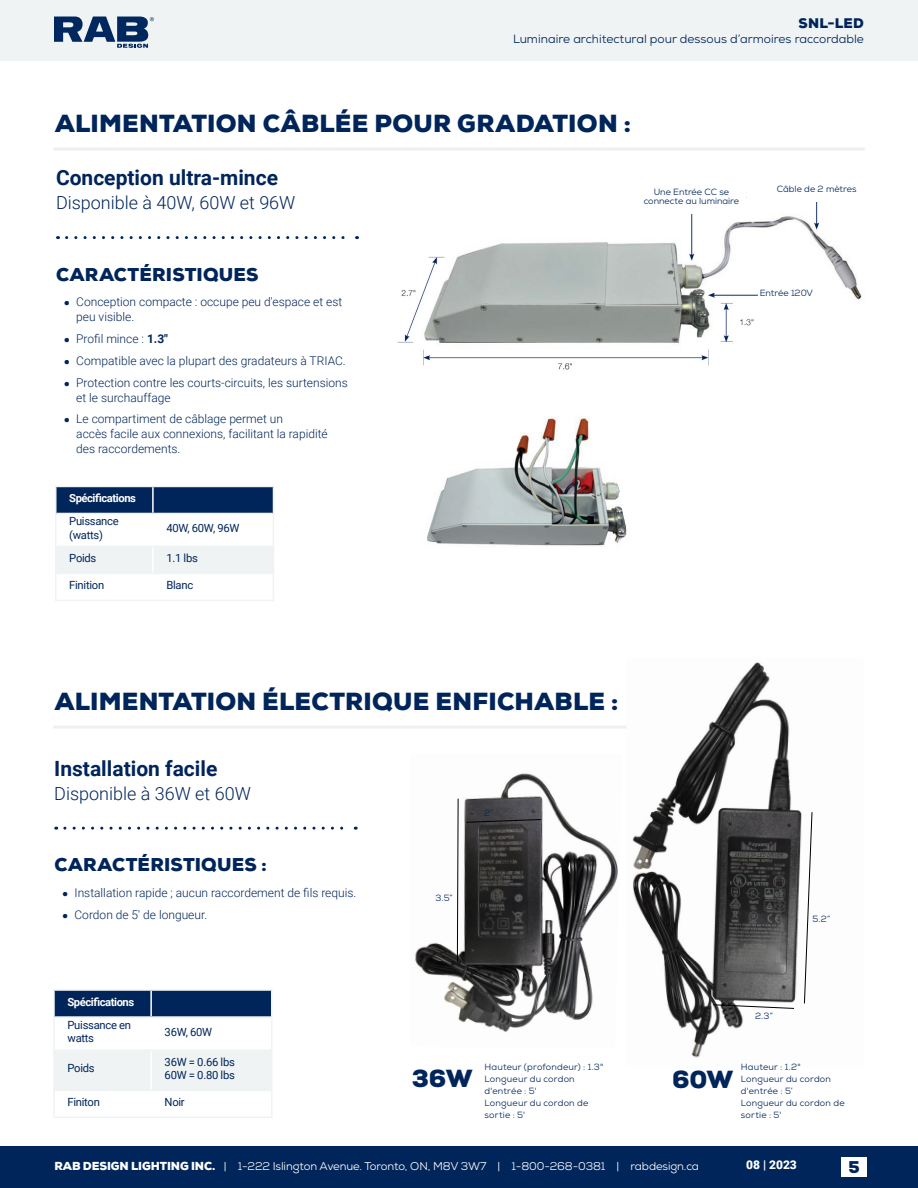
<style>
.page{position:relative;width:918px;height:1188px;background:#fff}
.page>*{position:absolute;margin:0;border:0;box-sizing:border-box;transform-origin:0 0}
.t1{font:900 24px "Nexa";letter-spacing:.01em;color:#00255a}
.t2{font:700 21px "Roboto";color:#00255a}
.t3{font:300 18px "Roboto";color:#00255a}
.t4{font:900 18px "Nexa";letter-spacing:.01em;color:#00255a}
.t5{font:900 16.5px "Nexa";color:#00255a}
.t6{font:900 13.5px "Nexa";letter-spacing:.015em;color:#00255a}
.t7{font:300 12px/15px "Roboto";color:#00255a}
.t8{font:12px "Nexa";color:#00255a}
.t9{font:900 12px "Roboto";color:#fff}
.t10{font:11.25px/13.5px "Roboto";letter-spacing:-.025em;color:#00255a}
.t11{font:11.25px "Nexa";letter-spacing:-.01em;color:#fff}
.t12{font:700 11.25px "Roboto";letter-spacing:-.04em;color:#fff}
.t13{font:9px/12px "Nexa";letter-spacing:.02em;color:#00255a}
.t14{font:9px/9px "Nexa";color:#00255a;text-align:center}
.t15{font:9px "Nexa";letter-spacing:-.005em;color:#00255a}
.s1{font-family:"Nexa";font-weight:400;font-size:21px}
.s2{font-weight:700}
.s3{font-weight:900}
</style>
<div class="page">
<div style="left:0;top:1147px;width:918px;height:41px;background:#00255a"></div>
<div style="left:0;top:0;width:918px;height:60px;background:#f0f3f4"></div>
<svg style="left:54px;top:17px;width:100px;height:31px"></svg>
<div style="left:841px;top:1158px;width:26px;height:19px;background:#fff"></div>
<div style="left:53px;top:147px;width:812px;height:3px;border:2px solid #efeff0"></div>
<div style="left:53px;top:726px;width:608px;height:3px;border:2px solid #efeff0"></div>
<img style="left:397px;top:197px;width:465px;height:173px">
<img style="left:415px;top:773px;width:203px;height:259px">
<img style="left:626px;top:662px;width:176px;height:396px">
<img style="left:427px;top:417px;width:195px;height:129px">
<svg style="left:67px;top:236px;width:291px;height:3px"></svg>
<svg style="left:65px;top:827px;width:291px;height:3px"></svg>
<hr style="left:55px;top:486px;width:98px;height:1px;background:#f0f3f4">
<hr style="left:55px;top:487px;width:2px;height:26px;background:#f0f3f4">
<svg style="left:56px;top:486px;width:218px;height:27px;background:#0f3263"></svg>
<hr style="left:55px;top:513px;width:2px;height:33px;background:#f0f3f4">
<hr style="left:273px;top:513px;width:1px;height:33px;background:#f0f3f4">
<hr style="left:55px;top:546px;width:2px;height:27px;background:#f0f3f4">
<hr style="left:55px;top:573px;width:2px;height:27px;background:#f0f3f4">
<svg style="left:57px;top:546px;width:217px;height:54px"></svg>
<hr style="left:152px;top:487px;width:2px;height:26px;background:#fff">
<hr style="left:152px;top:547px;width:2px;height:26px;background:#fff">
<hr style="left:152px;top:574px;width:2px;height:26px;background:#fff">
<hr style="left:57px;top:513px;width:96px;height:1px;background:#f0f3f4">
<hr style="left:153px;top:513px;width:120px;height:1px;background:#f0f3f4">
<hr style="left:57px;top:546px;width:96px;height:1px;background:#f0f3f4">
<hr style="left:153px;top:546px;width:120px;height:1px;background:#f0f3f4">
<hr style="left:57px;top:573px;width:96px;height:1px;background:#f0f3f4">
<hr style="left:153px;top:573px;width:120px;height:1px;background:#f0f3f4">
<hr style="left:55px;top:600px;width:98px;height:1px;background:#f0f3f4">
<hr style="left:153px;top:600px;width:121px;height:1px;background:#f0f3f4">
<hr style="left:53px;top:989px;width:98px;height:2px;background:#f0f3f4">
<hr style="left:53px;top:991px;width:2px;height:26px;background:#f0f3f4">
<hr style="left:151px;top:989px;width:121px;height:2px;background:#f0f3f4">
<div style="left:54px;top:990px;width:218px;height:27px;background:#00255a"></div>
<hr style="left:53px;top:1017px;width:2px;height:33px;background:#f0f3f4">
<hr style="left:271px;top:1017px;width:1px;height:33px;background:#f0f3f4">
<hr style="left:53px;top:1050px;width:2px;height:40px;background:#f0f3f4">
<hr style="left:53px;top:1090px;width:2px;height:27px;background:#f0f3f4">
<svg style="left:55px;top:1050px;width:217px;height:67px"></svg>
<hr style="left:150px;top:991px;width:2px;height:25px;background:#fff">
<hr style="left:150px;top:1051px;width:2px;height:39px;background:#fff">
<hr style="left:150px;top:1091px;width:2px;height:26px;background:#fff">
<hr style="left:55px;top:1016px;width:96px;height:2px;background:#f0f3f4">
<hr style="left:151px;top:1016px;width:120px;height:2px;background:#f0f3f4">
<hr style="left:55px;top:1049px;width:96px;height:2px;background:#f0f3f4">
<hr style="left:151px;top:1049px;width:120px;height:2px;background:#f0f3f4">
<hr style="left:55px;top:1090px;width:96px;height:1px;background:#f0f3f4">
<hr style="left:151px;top:1090px;width:120px;height:1px;background:#f0f3f4">
<hr style="left:53px;top:1117px;width:98px;height:1px;background:#f0f3f4">
<hr style="left:151px;top:1117px;width:121px;height:1px;background:#f0f3f4">
<svg style="left:466px;top:819px;width:76px;height:4px"></svg>
<svg style="left:457px;top:798px;width:2px;height:165px"></svg>
<svg style="left:804px;top:812px;width:9px;height:192px"></svg>
<svg style="left:712px;top:1004px;width:83px;height:5px"></svg>
<svg style="left:616px;top:437px;width:14px;height:101px"></svg>
<div style="left:637px;top:189px;width:109px;height:25px;background:#fff"></div>
<div style="left:762px;top:177px;width:110px;height:24px;background:#fff"></div>
<div style="left:760px;top:290px;width:74px;height:20px;background:#fff"></div>
<p class="t6" style="left:799px;top:14px;width:67px">SNL-LED</p>
<p class="t8" style="left:513px;top:31px;width:352px">Luminaire architectural pour dessous d’armoires raccordable</p>
<h1 class="t1" style="left:55px;top:107px;width:578px">ALIMENTATION CÂBLÉE POUR GRADATION :</h1>
<h2 class="t2" style="left:56px;top:163px;width:224px">Conception ultra-mince</h2>
<h3 class="t3" style="left:56px;top:190px;width:241px">Disponible à 40W, 60W et 96W</h3>
<p class="t14" style="left:644px;top:188px;width:97px">Une Entrée CC se connecte au luminaire</p>
<p class="t14" style="left:777px;top:185px;width:81px">Câble de 2 mètres</p>
<h3 class="t4" style="left:56px;top:262px;width:204px">CARACTÉRISTIQUES</h3>
<p class="t7" style="left:76px;top:294px;width:268px;text-indent:-14px"><span class="s1">•</span> Conception compacte : occupe peu d'espace et est peu visible.</p>
<p class="t7" style="left:63px;top:331px;width:107px"><span class="s1">•</span> Profil mince : <span class="s2">1.3"</span></p>
<p class="t7" style="left:63px;top:353px;width:285px"><span class="s1">•</span> Compatible avec la plupart des gradateurs à TRIAC.</p>
<p class="t7" style="left:76px;top:374px;width:273px;text-indent:-14px"><span class="s1">•</span> Protection contre les courts-circuits, les surtensions et le surchauffage</p>
<p class="t7" style="left:76px;top:411px;width:253px;text-indent:-14px"><span class="s1">•</span> Le compartiment de câblage permet un<br>accès facile aux connexions, facilitant la rapidité des raccordements.</p>
<p class="t12" style="left:69px;top:490px;width:68px">Spécifications</p>
<p class="t10" style="left:69px;top:514px;width:51px">Puissance (watts)</p>
<p class="t10" style="left:166px;top:521px;width:75px">40W, 60W, 96W</p>
<p class="t10" style="left:69px;top:551px;width:29px">Poids</p>
<p class="t10" style="left:166px;top:551px;width:33px">1.1 lbs</p>
<p class="t10" style="left:69px;top:578px;width:36px">Finition</p>
<p class="t10" style="left:166px;top:578px;width:28px">Blanc</p>
<p class="t15" style="left:760px;top:287px;width:55px">Entrée 120V</p>
<h1 class="t1" style="left:55px;top:685px;width:565px">ALIMENTATION ÉLECTRIQUE ENFICHABLE :</h1>
<h2 class="t2" style="left:54px;top:753px;width:165px">Installation facile</h2>
<h3 class="t3" style="left:54px;top:781px;width:198px">Disponible à 36W et 60W</h3>
<h3 class="t4" style="left:54px;top:853px;width:214px">CARACTÉRISTIQUES :</h3>
<p class="t7" style="left:61px;top:885px;width:297px"><span class="s1">•</span> Installation rapide ; aucun raccordement de fils requis.</p>
<p class="t7" style="left:61px;top:907px;width:148px"><span class="s1">•</span> Cordon de 5' de longueur.</p>
<p class="t12" style="left:68px;top:994px;width:68px">Spécifications</p>
<p class="t10" style="left:68px;top:1018px;width:65px">Puissance en watts</p>
<p class="t10" style="left:165px;top:1025px;width:49px">36W, 60W</p>
<p class="t10" style="left:68px;top:1061px;width:29px">Poids</p>
<p class="t10" style="left:165px;top:1054px;width:72px">36W = 0.66 lbs<br>60W = 0.80 lbs</p>
<p class="t10" style="left:68px;top:1095px;width:34px">Finiton</p>
<p class="t10" style="left:165px;top:1095px;width:22px">Noir</p>
<p class="t13" style="left:435px;top:892px;width:19px">3.5”</p>
<p class="t13" style="left:484px;top:807px;width:11px">2”</p>
<h1 class="t1" style="left:412px;top:1063px;width:62px">36W</h1>
<p class="t13" style="left:485px;top:1061px;width:120px">Hauteur (profondeur) : 1.3"<br>Longueur du cordon d'entrée : 5'<br>Longueur du cordon de sortie : 5'</p>
<p class="t13" style="left:755px;top:1010px;width:19px">2.3”</p>
<p class="t13" style="left:812px;top:913px;width:20px">5.2”</p>
<p class="t13" style="left:741px;top:1061px;width:105px">Hauteur : 1.2"<br>Longueur du cordon d'entrée : 5’<br>Longueur du cordon de sortie : 5'</p>
<h1 class="t1" style="left:672px;top:1063px;width:63px">60W</h1>
<p class="t11" style="left:54px;top:1159px;width:646px"><span class="s3">RAB DESIGN LIGHTING INC.</span> | 1-222 Islington Avenue. Toronto, ON, M8V 3W7 | 1-800-268-0381 | rabdesign.ca</p>
<p class="t9" style="left:746px;top:1156px;width:52px">08 | 2023</p>
<h3 class="t5" style="left:848px;top:1156px;width:13px">5</h3>
</div>
